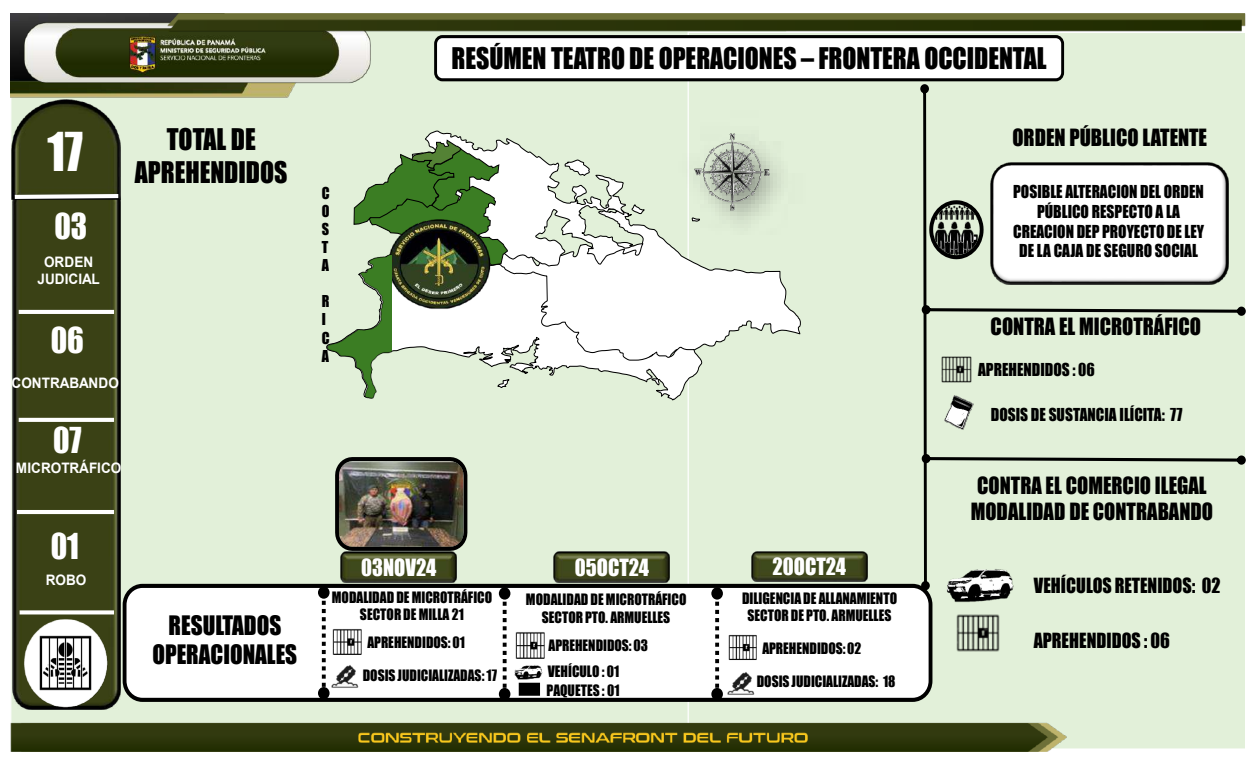
<style>
.page{position:relative;width:1260px;height:765px;background:#fff}
.page>*{position:absolute;margin:0;border:0;box-sizing:border-box;transform-origin:0 0}
.t1{font:49.25px "Impact";color:#fff;scale:.94 1}
.t2{font:32.75px "Impact";color:#fff;scale:.94 1}
.t3{font:27.38px/32.8px "Impact";color:#000;text-align:center;scale:.94 1}
.t4{font:24.62px/29.5px "Impact";color:#000;text-align:center;scale:.94 1}
.t5{font:21.88px/26.2px "Impact";color:#000;scale:.94 1}
.t6{font:21.88px "Impact";color:#fff;scale:.94 1}
.t7{font:19.25px "Impact";color:#000;scale:.94 1}
.t8{font:16.38px/19.8px "Impact";color:#000;text-align:center;scale:.94 1}
.t9{font:15.12px/18px "Impact";color:#000;text-align:justify;scale:.94 1}
.t10{font:14.5px "Impact";color:#000;scale:.94 1}
.t11{font:14.38px/17.2px "Impact";color:#000;text-align:center;scale:.94 1}
.t12{font:700 14.38px/17.2px "Arial";color:#fff;text-align:center;scale:.94 1}
</style>
<div class="page">
<div style="left:11px;top:22px;width:776px;height:725px;background:#e2f0d9"></div>
<div style="left:688px;top:33px;width:557px;height:716px;background:#e2f0d9"></div>
<img style="left:13px;top:201px;width:107px;height:399px">
<img style="left:12px;top:108px;width:109px;height:84px">
<hr style="left:17px;top:510px;width:97px;height:4px;background:#fff">
<svg style="left:19px;top:418px;width:95px;height:4px"></svg>
<hr style="left:19px;top:310px;width:95px;height:4px;background:#fff">
<img style="left:11px;top:600px;width:112px;height:112px">
<svg style="left:20px;top:610px;width:94px;height:4px"></svg>
<svg style="left:11px;top:192px;width:110px;height:9px"></svg>
<svg style="left:645px;top:225px;width:156px;height:138px"></svg>
<svg style="left:326px;top:246px;width:376px;height:155px"></svg>
<svg style="left:354px;top:131px;width:291px;height:136px"></svg>
<img style="left:372px;top:204px;width:134px;height:115px">
<div style="left:123px;top:584px;width:810px;height:118px;background:#fff;border:4px solid #000;border-radius:18px"></div>
<svg style="left:318px;top:586px;width:12px;height:113px"></svg>
<img style="left:340px;top:553px;width:117px;height:30px">
<svg style="left:499px;top:587px;width:11px;height:113px"></svg>
<img style="left:945px;top:590px;width:71px;height:13px">
<img style="left:554px;top:552px;width:116px;height:31px">
<svg style="left:920px;top:84px;width:325px;height:506px"></svg>
<img style="left:938px;top:391px;width:40px;height:43px">
<img style="left:11px;top:13px;width:279px;height:95px">
<img style="left:15px;top:13px;width:356px;height:82px">
<img style="left:159px;top:13px;width:1086px;height:13px">
<img style="left:160px;top:16px;width:1085px;height:17px">
<img style="left:11px;top:712px;width:1081px;height:40px">
<svg style="left:711px;top:587px;width:12px;height:113px"></svg>
<img style="left:751px;top:551px;width:116px;height:31px">
<img style="left:939px;top:353px;width:35px;height:33px">
<img style="left:953px;top:610px;width:50px;height:46px">
<img style="left:672px;top:110px;width:138px;height:145px">
<img style="left:692px;top:131px;width:80px;height:84px">
<img style="left:515px;top:632px;width:30px;height:27px">
<img style="left:728px;top:634px;width:29px;height:26px">
<img style="left:727px;top:672px;width:28px;height:23px">
<img style="left:328px;top:246px;width:64px;height:154px">
<img style="left:332px;top:629px;width:30px;height:26px">
<img style="left:329px;top:661px;width:30px;height:28px">
<img style="left:335px;top:457px;width:133px;height:96px">
<img style="left:514px;top:665px;width:29px;height:15px">
<div style="left:519px;top:683px;width:20px;height:12px;background:#000"></div>
<div style="left:519px;top:683px;width:21px;height:13px;border:1px solid #000"></div>
<div style="left:434px;top:35px;width:630px;height:46px;background:#fff;border:3px solid #000;border-radius:7px"></div>
<h1 class="t1" style="left:47px;top:113px;width:40px">17</h1>
<h2 class="t2" style="left:54px;top:201px;width:36px">03</h2>
<p class="t12" style="left:38px;top:254px;width:68px">ORDEN<br>JUDICIAL</p>
<h3 class="t3" style="left:135px;top:123px;width:164px">TOTAL DE<br>APREHENDIDOS</h3>
<h2 class="t2" style="left:51px;top:314px;width:37px">06</h2>
<p class="t12" style="left:12px;top:375px;width:116px">CONTRABANDO</p>
<h2 class="t2" style="left:53px;top:415px;width:32px">07</h2>
<p class="t12" style="left:16px;top:459px;width:114px">MICROTRÁFICO</p>
<h2 class="t2" style="left:51px;top:520px;width:32px">01</h2>
<p class="t12" style="left:46px;top:572px;width:45px">ROBO</p>
<h3 class="t4" style="left:153px;top:609px;width:155px">RESULTADOS<br>OPERACIONALES</h3>
<h3 class="t3" style="left:452px;top:41px;width:635px">RESÚMEN TEATRO DE OPERACIONES – FRONTERA OCCIDENTAL</h3>
<p class="t9" style="left:322px;top:184px;width:10px">C O S T A</p>
<p class="t9" style="left:322px;top:292px;width:10px;text-align:left">R<br>I<br>C<br>A</p>
<h3 class="t6" style="left:361px;top:550px;width:81px">03NOV24</h3>
<p class="t11" style="left:332px;top:589px;width:172px">MODALIDAD DE MICROTRÁFICO<br>SECTOR DE MILLA 21</p>
<h3 class="t6" style="left:575px;top:550px;width:80px">05OCT24</h3>
<h3 class="t6" style="left:773px;top:550px;width:80px">20OCT24</h3>
<p class="t11" style="left:526px;top:591px;width:172px">MODALIDAD DE MICROTRÁFICO<br>SECTOR PTO. ARMUELLES</p>
<p class="t10" style="left:742px;top:587px;width:166px">DILIGENCIA DE ALLANAMIENTO</p>
<p class="t11" style="left:747px;top:607px;width:155px">SECTOR DE PTO. ARMUELLES</p>
<p class="t11" style="left:367px;top:634px;width:105px">APREHENDIDOS: 01</p>
<p class="t11" style="left:549px;top:636px;width:107px">APREHENDIDOS: 03</p>
<p class="t11" style="left:762px;top:639px;width:107px">APREHENDIDOS: 02</p>
<p class="t11" style="left:757px;top:672px;width:149px">DOSIS JUDICIALIZADAS: 18</p>
<p class="t11" style="left:363px;top:667px;width:144px">DOSIS JUDICIALIZADAS: 17</p>
<p class="t11" style="left:547px;top:662px;width:79px;line-height:19px;text-align:left">VEHÍCULO : 01<br>PAQUETES : 01</p>
<h3 class="t5" style="left:1012px;top:124px;width:209px">ORDEN PÚBLICO LATENTE</h3>
<p class="t8" style="left:1013px;top:181px;width:205px">POSIBLE ALTERACION DEL ORDEN<br>PÚBLICO RESPECTO A LA<br>CREACION DEP PROYECTO DE LEY<br>DE LA CAJA DE SEGURO SOCIAL</p>
<h3 class="t5" style="left:991px;top:312px;width:225px">CONTRA EL MICROTRÁFICO</h3>
<p class="t8" style="left:978px;top:359px;width:126px">APREHENDIDOS : 06</p>
<p class="t8" style="left:991px;top:405px;width:206px">DOSIS DE SUSTANCIA ILÍCITA: 77</p>
<h3 class="t5" style="left:971px;top:472px;width:259px">CONTRA EL COMERCIO ILEGAL<br>MODALIDAD DE CONTRABANDO</h3>
<h3 class="t7" style="left:1034px;top:571px;width:200px">VEHÍCULOS RETENIDOS: 02</h3>
<h3 class="t7" style="left:1034px;top:625px;width:147px">APREHENDIDOS : 06</h3>
</div>
